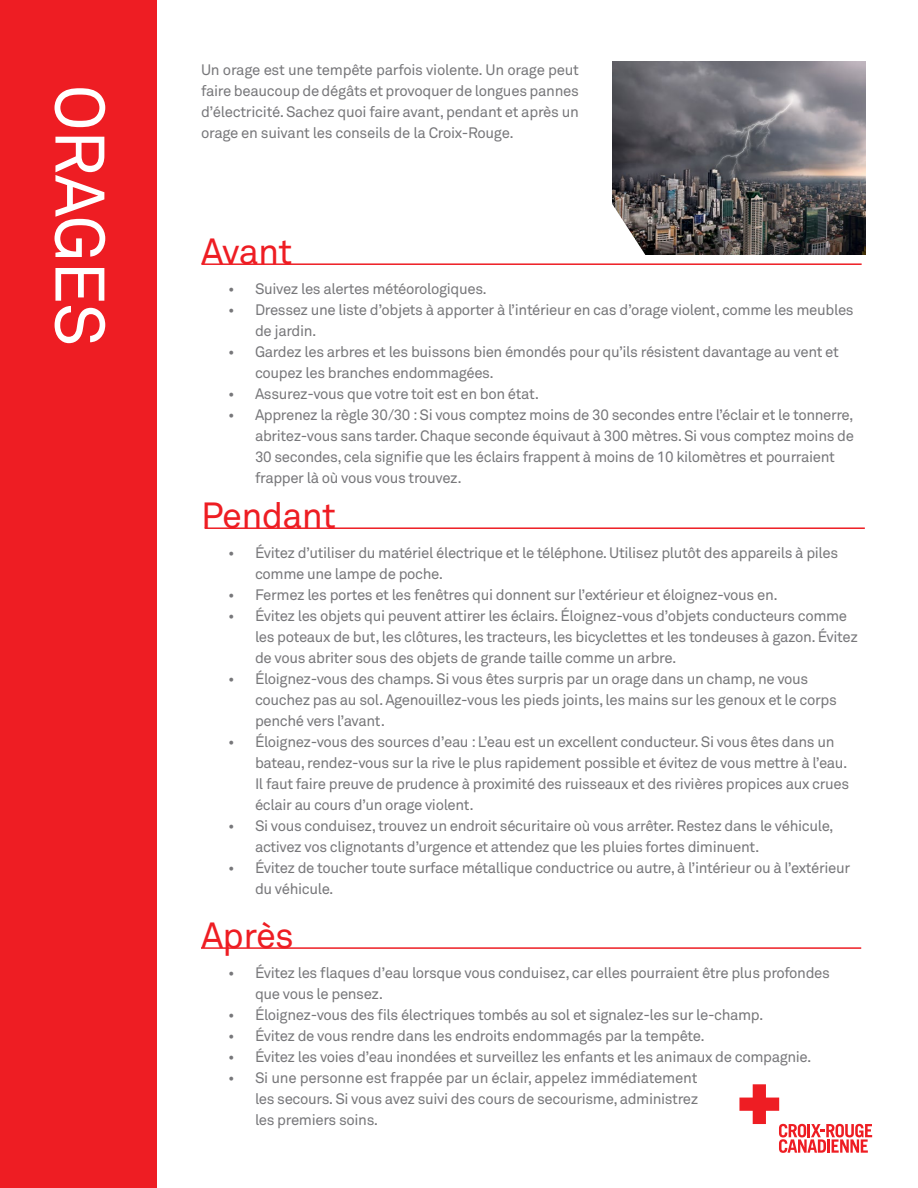
<style>
.page{position:relative;width:918px;height:1188px;background:#fff}
.page>*{position:absolute;margin:0;border:0;box-sizing:border-box;transform-origin:0 0}
.t1{font:69px "Akkurat Std";letter-spacing:-.015em;color:#fff}
.SUBTITLE_red_sasa{font:36px "Akkurat Std";letter-spacing:-.02em;color:#ee1d23}
.BODY_TEXT_sasa{font:15px/21px "Akkurat Std";letter-spacing:-.025em;color:#77777a}
</style>
<div class="page">
<div style="left:0;top:0;width:157px;height:1188px;background:#ee1d23"></div>
<hr style="left:205px;top:527px;width:660px;height:2px;background:#ee1d23">
<hr style="left:201px;top:947px;width:660px;height:2px;background:#ee1d23">
<svg style="left:739px;top:1084px;width:134px;height:69px"></svg>
<img style="left:612px;top:62px;width:253px;height:192px">
<svg style="left:612px;top:164px;width:60px;height:91px"></svg>
<hr style="left:201px;top:263px;width:661px;height:2px;background:#ee1d23">
<p class="t1" style="left:120px;top:85px;width:264px;rotate:90deg">ORAGES</p>
<p class="BODY_TEXT_sasa" style="left:201px;top:59px;width:380px;text-align:justify">Un orage est une tempête parfois violente. Un orage peut faire beaucoup de dégâts et provoquer de longues pannes d’électricité. Sachez quoi faire avant, pendant et après un orage en suivant les conseils de la Croix-Rouge.</p>
<p class="SUBTITLE_red_sasa" style="left:201px;top:230px;width:93px">Avant</p>
<p class="BODY_TEXT_sasa" style="left:228px;top:278px;width:260px">• Suivez les alertes météorologiques.</p>
<p class="BODY_TEXT_sasa" style="left:255px;top:299px;width:600px;text-indent:-27px">• Dressez une liste d’objets à apporter à l’intérieur en cas d’orage violent, comme les meubles de jardin.</p>
<p class="BODY_TEXT_sasa" style="left:255px;top:341px;width:585px;text-indent:-27px">• Gardez les arbres et les buissons bien émondés pour qu’ils résistent davantage au vent et coupez les branches endommagées.</p>
<p class="BODY_TEXT_sasa" style="left:228px;top:383px;width:313px">• Assurez-vous que votre toit est en bon état.</p>
<p class="BODY_TEXT_sasa" style="left:255px;top:404px;width:601px;text-indent:-27px">• Apprenez la règle 30/30 : Si vous comptez moins de 30 secondes entre l’éclair et le tonnerre, abritez-vous sans tarder. Chaque seconde équivaut à 300 mètres. Si vous comptez moins de 30 secondes, cela signifie que les éclairs frappent à moins de 10 kilomètres et pourraient frapper là où vous vous trouvez.</p>
<p class="SUBTITLE_red_sasa" style="left:201px;top:494px;width:137px">Pendant</p>
<p class="BODY_TEXT_sasa" style="left:255px;top:542px;width:585px;text-indent:-27px">• Évitez d’utiliser du matériel électrique et le téléphone. Utilisez plutôt des appareils à piles comme une lampe de poche.</p>
<p class="BODY_TEXT_sasa" style="left:228px;top:584px;width:551px">• Fermez les portes et les fenêtres qui donnent sur l’extérieur et éloignez-vous en.</p>
<p class="BODY_TEXT_sasa" style="left:255px;top:605px;width:604px;text-indent:-27px">• Évitez les objets qui peuvent attirer les éclairs. Éloignez-vous d’objets conducteurs comme les poteaux de but, les clôtures, les tracteurs, les bicyclettes et les tondeuses à gazon. Évitez de vous abriter sous des objets de grande taille comme un arbre.</p>
<p class="BODY_TEXT_sasa" style="left:255px;top:668px;width:583px;text-indent:-27px">• Éloignez-vous des champs. Si vous êtes surpris par un orage dans un champ, ne vous couchez pas au sol. Agenouillez-vous les pieds joints, les mains sur les genoux et le corps penché vers l’avant.</p>
<p class="BODY_TEXT_sasa" style="left:255px;top:731px;width:596px;text-indent:-27px">• Éloignez-vous des sources d’eau : L’eau est un excellent conducteur. Si vous êtes dans un bateau, rendez-vous sur la rive le plus rapidement possible et évitez de vous mettre à l’eau.<br>Il faut faire preuve de prudence à proximité des ruisseaux et des rivières propices aux crues éclair au cours d’un orage violent.</p>
<p class="BODY_TEXT_sasa" style="left:255px;top:815px;width:580px;text-indent:-27px">• Si vous conduisez, trouvez un endroit sécuritaire où vous arrêter. Restez dans le véhicule, activez vos clignotants d’urgence et attendez que les pluies fortes diminuent.</p>
<p class="BODY_TEXT_sasa" style="left:255px;top:857px;width:597px;text-indent:-27px">• Évitez de toucher toute surface métallique conductrice ou autre, à l’intérieur ou à l’extérieur du véhicule.</p>
<p class="SUBTITLE_red_sasa" style="left:201px;top:914px;width:94px">Après</p>
<p class="BODY_TEXT_sasa" style="left:255px;top:962px;width:576px;text-indent:-27px">• Évitez les flaques d’eau lorsque vous conduisez, car elles pourraient être plus profondes que vous le pensez.</p>
<p class="BODY_TEXT_sasa" style="left:228px;top:1004px;width:537px">• Éloignez-vous des fils électriques tombés au sol et signalez-les sur le-champ.</p>
<p class="BODY_TEXT_sasa" style="left:228px;top:1025px;width:478px">• Évitez de vous rendre dans les endroits endommagés par la tempête.</p>
<p class="BODY_TEXT_sasa" style="left:228px;top:1046px;width:585px">• Évitez les voies d’eau inondées et surveillez les enfants et les animaux de compagnie.</p>
<p class="BODY_TEXT_sasa" style="left:255px;top:1067px;width:445px;text-align:justify;text-indent:-27px">• Si une personne est frappée par un éclair, appelez immédiatement les secours. Si vous avez suivi des cours de secourisme, administrez les premiers soins.</p>
</div>
